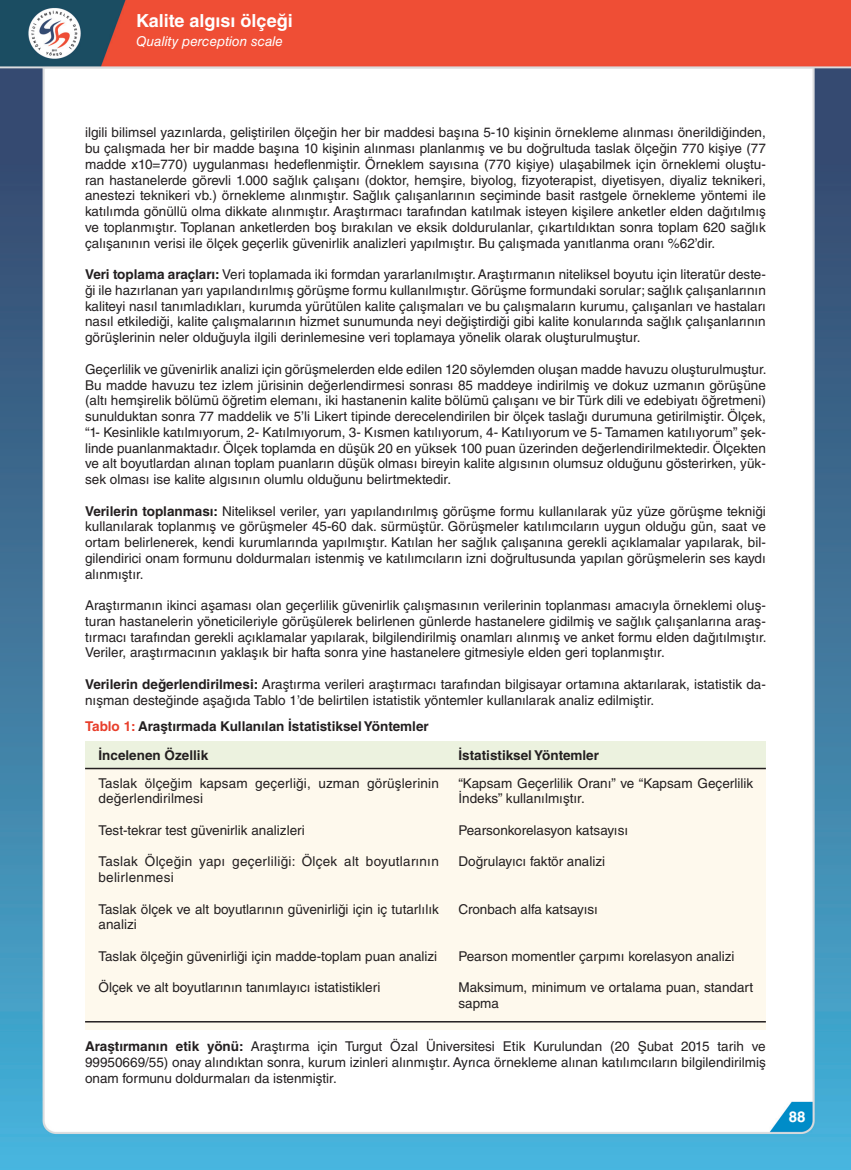
<style>
.page{position:relative;width:851px;height:1170px;background:#fff}
.page>*{position:absolute;margin:0;border:0;box-sizing:border-box;transform-origin:0 0}
.t1{font:700 18px "Helvetica LT Std";color:#fff}
.t2{font:700 15px "Helvetica LT Std";color:#fff}
.t3{font:13.5px/15.8px "Helvetica LT Std";color:#231f20;text-align:justify}
.t4{font:700 13.5px "Helvetica LT Std";color:#231f20}
.t5{font:13.5px/15.8px "Helvetica LT Std";letter-spacing:.02em;color:#231f20}
.t6{font:italic 13.5px "Helvetica LT Std";color:#fff}
.s1{font-weight:700}
.s2{color:#e83e2b}
</style>
<div class="page">
<img style="left:0;top:0;width:850px;height:1169px">
<div style="left:85px;top:769px;width:680px;height:260px;background:#fef9ed"></div>
<hr style="left:85px;top:1020px;width:680px;height:2px;background:#231f20">
<div style="left:85px;top:741px;width:680px;height:27px;background:#ecf2df"></div>
<hr style="left:85px;top:767px;width:680px;height:2px;background:#231f20">
<h1 class="t1" style="left:136px;top:9px;width:158px">Kalite algısı ölçeği</h1>
<p class="t6" style="left:136px;top:33px;width:148px">Quality perception scale</p>
<p class="t3" style="left:85px;top:125px;width:682px">ilgili bilimsel yazınlarda, geliştirilen ölçeğin her bir maddesi başına 5-10 kişinin örnekleme alınması önerildiğinden, bu çalışmada her bir madde başına 10 kişinin alınması planlanmış ve bu doğrultuda taslak ölçeğin 770 kişiye (77 madde x10=770) uygulanması hedeflenmiştir. Örneklem sayısına (770 kişiye) ulaşabilmek için örneklemi oluştu&shy;ran hastanelerde görevli 1.000 sağlık çalışanı (doktor, hemşire, biyolog, fizyoterapist, diyetisyen, diyaliz teknikeri, anestezi teknikeri vb.) örnekleme alınmıştır. Sağlık çalışanlarının seçiminde basit rastgele örnekleme yöntemi ile katılımda gönüllü olma dikkate alınmıştır. Araştırmacı tarafından katılmak isteyen kişilere anketler elden dağıtılmış ve toplanmıştır. Toplanan anketlerden boş bırakılan ve eksik doldurulanlar, çıkartıldıktan sonra toplam 620 sağlık çalışanının verisi ile ölçek geçerlik güvenirlik analizleri yapılmıştır. Bu çalışmada yanıtlanma oranı %62’dir.</p>
<p class="t3" style="left:85px;top:266px;width:682px"><span class="s1">Veri toplama araçları:</span> Veri toplamada iki formdan yararlanılmıştır. Araştırmanın niteliksel boyutu için literatür deste&shy;ği ile hazırlanan yarı yapılandırılmış görüşme formu kullanılmıştır. Görüşme formundaki sorular; sağlık çalışanlarının kaliteyi nasıl tanımladıkları, kurumda yürütülen kalite çalışmaları ve bu çalışmaların kurumu, çalışanları ve hastaları nasıl etkilediği, kalite çalışmalarının hizmet sunumunda neyi değiştirdiği gibi kalite konularında sağlık çalışanlarının görüşlerinin neler olduğuyla ilgili derinlemesine veri toplamaya yönelik olarak oluşturulmuştur.</p>
<p class="t3" style="left:85px;top:361px;width:683px">Geçerlilik ve güvenirlik analizi için görüşmelerden elde edilen 120 söylemden oluşan madde havuzu oluşturulmuştur.<br>Bu madde havuzu tez izlem jürisinin değerlendirmesi sonrası 85 maddeye indirilmiş ve dokuz uzmanın görüşüne (altı hemşirelik bölümü öğretim elemanı, iki hastanenin kalite bölümü çalışanı ve bir Türk dili ve edebiyatı öğretmeni) sunulduktan sonra 77 maddelik ve 5’li Likert tipinde derecelendirilen bir ölçek taslağı durumuna getirilmiştir. Ölçek, “1- Kesinlikle katılmıyorum, 2- Katılmıyorum, 3- Kısmen katılıyorum, 4- Katılıyorum ve 5- Tamamen katılıyorum” şek&shy;linde puanlanmaktadır. Ölçek toplamda en düşük 20 en yüksek 100 puan üzerinden değerlendirilmektedir. Ölçekten ve alt boyutlardan alınan toplam puanların düşük olması bireyin kalite algısının olumsuz olduğunu gösterirken, yük&shy;sek olması ise kalite algısının olumlu olduğunu belirtmektedir.</p>
<p class="t3" style="left:85px;top:503px;width:682px"><span class="s1">Verilerin toplanması:</span> Niteliksel veriler, yarı yapılandırılmış görüşme formu kullanılarak yüz yüze görüşme tekniği kullanılarak toplanmış ve görüşmeler 45-60 dak. sürmüştür. Görüşmeler katılımcıların uygun olduğu gün, saat ve ortam belirlenerek, kendi kurumlarında yapılmıştır. Katılan her sağlık çalışanına gerekli açıklamalar yapılarak, bil&shy;gilendirici onam formunu doldurmaları istenmiş ve katılımcıların izni doğrultusunda yapılan görüşmelerin ses kaydı alınmıştır.</p>
<p class="t3" style="left:85px;top:597px;width:683px">Araştırmanın ikinci aşaması olan geçerlilik güvenirlik çalışmasının verilerinin toplanması amacıyla örneklemi oluş&shy;turan hastanelerin yöneticileriyle görüşülerek belirlenen günlerde hastanelere gidilmiş ve sağlık çalışanlarına araş&shy;tırmacı tarafından gerekli açıklamalar yapılarak, bilgilendirilmiş onamları alınmış ve anket formu elden dağıtılmıştır.<br>Veriler, araştırmacının yaklaşık bir hafta sonra yine hastanelere gitmesiyle elden geri toplanmıştır.</p>
<p class="t3" style="left:85px;top:676px;width:682px"><span class="s1">Verilerin değerlendirilmesi:</span> Araştırma verileri araştırmacı tarafından bilgisayar ortamına aktarılarak, istatistik da&shy;nışman desteğinde aşağıda Tablo 1’de belirtilen istatistik yöntemler kullanılarak analiz edilmiştir.</p>
<p class="t4" style="left:85px;top:718px;width:345px"><span class="s2">Tablo 1:</span> Araştırmada Kullanılan İstatistiksel Yöntemler</p>
<p class="t4" style="left:98px;top:746px;width:111px">İncelenen Özellik</p>
<p class="t3" style="left:98px;top:774px;width:342px">Taslak ölçeğim kapsam geçerliği, uzman görüşlerinin değerlendirilmesi</p>
<p class="t3" style="left:98px;top:822px;width:208px">Test-tekrar test güvenirlik analizleri</p>
<p class="t5" style="left:98px;top:853px;width:342px">Taslak Ölçeğin yapı geçerliliği: Ölçek alt boyutlarının belirlenmesi</p>
<p class="t3" style="left:98px;top:900px;width:342px">Taslak ölçek ve alt boyutlarının güvenirliği için iç tutarlılık analizi</p>
<p class="t3" style="left:98px;top:948px;width:340px">Taslak ölçeğin güvenirliği için madde-toplam puan analizi</p>
<p class="t3" style="left:98px;top:979px;width:283px">Ölçek ve alt boyutlarının tanımlayıcı istatistikleri</p>
<p class="t4" style="left:458px;top:746px;width:142px">İstatistiksel Yöntemler</p>
<p class="t3" style="left:458px;top:774px;width:296px">“Kapsam Geçerlilik Oranı” ve “Kapsam Geçerlilik<br>İndeks” kullanılmıştır.</p>
<p class="t3" style="left:458px;top:822px;width:171px">Pearsonkorelasyon katsayısı</p>
<p class="t3" style="left:458px;top:853px;width:148px">Doğrulayıcı faktör analizi</p>
<p class="t3" style="left:458px;top:900px;width:141px">Cronbach alfa katsayısı</p>
<p class="t3" style="left:458px;top:948px;width:277px">Pearson momentler çarpımı korelasyon analizi</p>
<p class="t3" style="left:458px;top:979px;width:296px">Maksimum, minimum ve ortalama puan, standart sapma</p>
<p class="t3" style="left:85px;top:1038px;width:682px"><span class="s1">Araştırmanın etik yönü:</span> Araştırma için Turgut Özal Üniversitesi Etik Kurulundan (20 Şubat 2015 tarih ve 99950669/55) onay alındıktan sonra, kurum izinleri alınmıştır. Ayrıca örnekleme alınan katılımcıların bilgilendirilmiş onam formunu doldurmaları da istenmiştir.</p>
<p class="t2" style="left:788px;top:1107px;width:18px">88</p>
</div>
